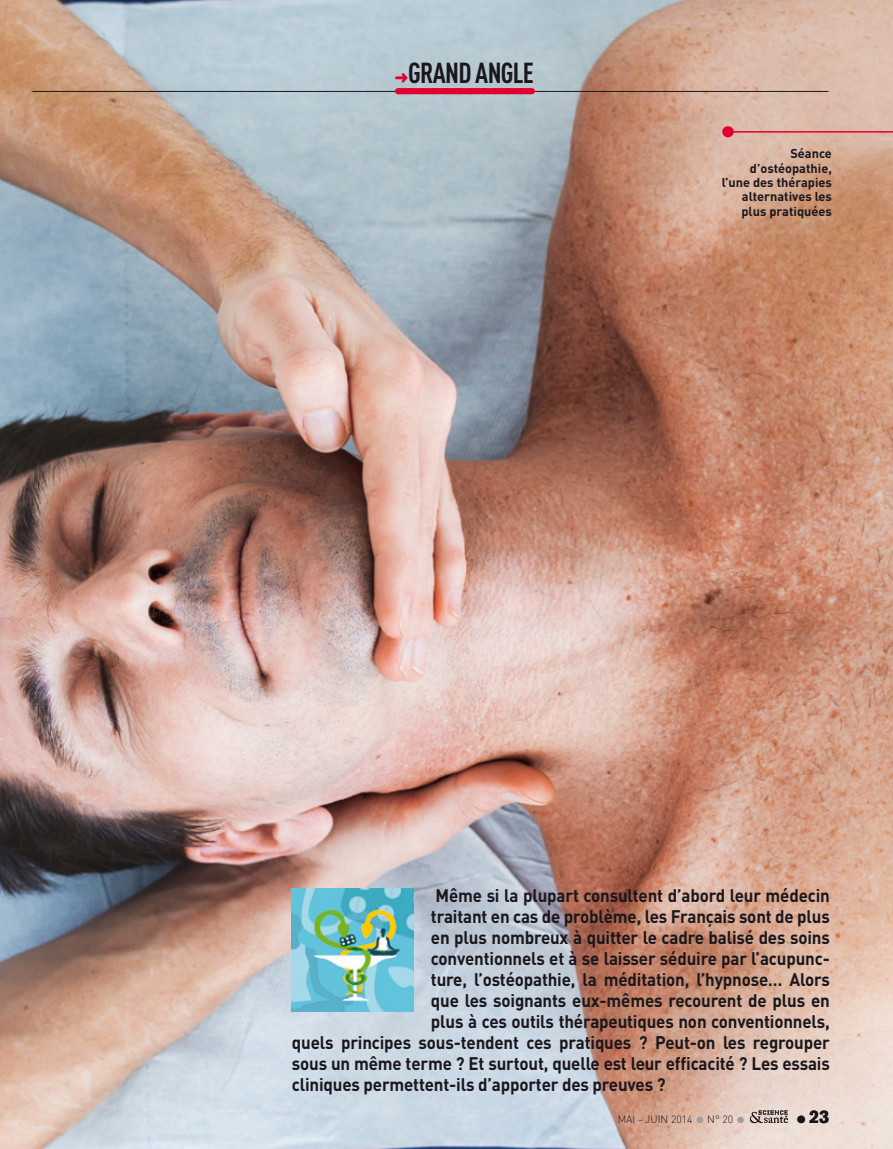
<style>
.page{position:relative;width:893px;height:1149px;background:#fff}
.page>*{position:absolute;margin:0;border:0;box-sizing:border-box;transform-origin:0 0}
.t1{font:700 28.5px "DIN Cond";letter-spacing:-.025em;color:#1a171c}
.t2{font:700 18px "DIN";letter-spacing:-.01em;color:#1a171c;scale:.94 1}
.t3{font:900 18px "Akzidenz Grotesk";color:#1a171c}
.t4{font:700 12.75px/14.2px "DIN";color:#1a171c;text-align:right}
.t5{font:300 10.5px "DIN";color:#1a171c}
.s1{color:#e20030}
.s2{color:#9d9ea0}
</style>
<div class="page">
<img style="left:0;top:0;width:893px;height:1148px">
<svg style="left:750px;top:1109px;width:38px;height:13px"></svg>
<img style="left:292px;top:888px;width:122px;height:123px">
<div style="left:723px;top:127px;width:10px;height:9px;background:#e20030;border-radius:50%"></div>
<div style="left:722px;top:126px;width:12px;height:11px;border:2px solid #e20030;border-radius:50%"></div>
<hr style="left:729px;top:131px;width:164px;height:2px;background:#e20030">
<hr style="left:32px;top:91px;width:796px;height:1px;background:#1a171c">
<div style="left:398px;top:88px;width:133px;height:6px;background:#e20030"></div>
<svg style="left:412px;top:88px;width:113px;height:1px"></svg>
<h1 class="t1" style="left:395px;top:55px;width:141px"><span class="s1">➜</span>GRAND ANGLE</h1>
<p class="t4" style="left:722px;top:146px;width:112px">Séance d’ostéopathie, l’une des thérapies alternatives les plus pratiquées</p>
<p class="t2" style="left:435px;top:883px;width:421px">Même si la plupart consultent d’abord leur médecin</p>
<p class="t2" style="left:431px;top:904px;width:426px">traitant en cas de problème, les Français sont de plus</p>
<p class="t2" style="left:431px;top:925px;width:426px">en plus nombreux à quitter le cadre balisé des soins</p>
<p class="t2" style="left:431px;top:946px;width:426px">conventionnels et à se laisser séduire par l’acupunc-</p>
<p class="t2" style="left:431px;top:967px;width:426px">ture, l’ostéopathie, la méditation, l’hypnose… Alors</p>
<p class="t2" style="left:431px;top:988px;width:426px">que les soignants eux-mêmes recourent de plus en</p>
<p class="t2" style="left:431px;top:1009px;width:426px">plus à ces outils thérapeutiques non conventionnels,</p>
<p class="t2" style="left:292px;top:1030px;width:574px">quels principes sous-tendent ces pratiques ? Peut-on les regrouper</p>
<p class="t2" style="left:292px;top:1051px;width:574px">sous un même terme ? Et surtout, quelle est leur efficacité ? Les essais</p>
<p class="t2" style="left:292px;top:1072px;width:399px">cliniques permettent-ils d’apporter des preuves ?</p>
<p class="t5" style="left:618px;top:1112px;width:128px">MAI - JUIN 2014 <span class="s2">●</span> N° 20 <span class="s2">●</span></p>
<p class="t3" style="left:797px;top:1105px;width:34px">● 23</p>
</div>
